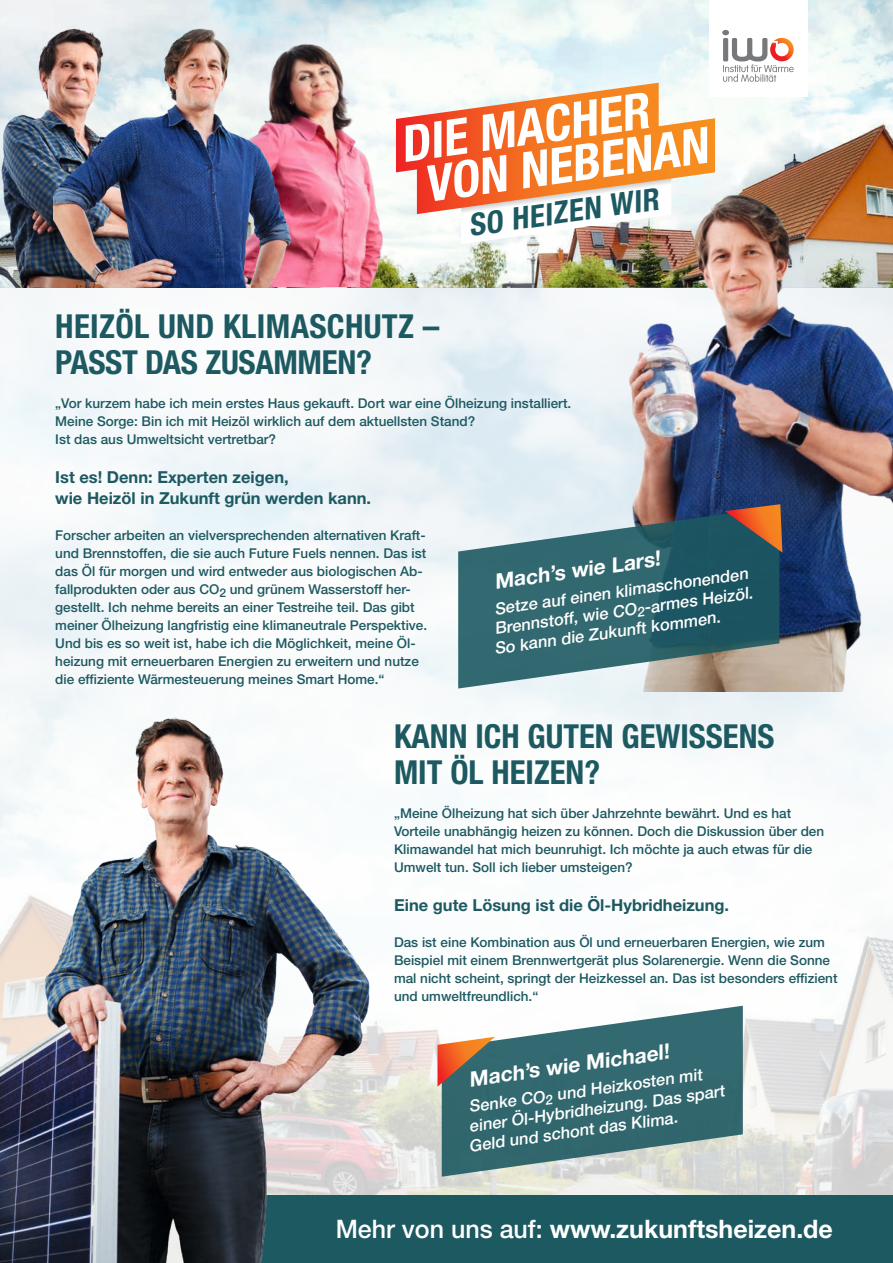
<style>
.page{position:relative;width:893px;height:1263px;background:#fff}
.page>*{position:absolute;margin:0;border:0;box-sizing:border-box;transform-origin:0 0}
.t1{font:700 condensed 50.25px/42.8px "Helvetica Neue LT Std";color:#fff}
.t2{font:700 condensed 33.15px/36px "Helvetica Neue LT Std";color:#1d5961}
.t3{font:700 condensed 30.9px "Helvetica Neue LT Std";color:#1d5961}
.t4{font:700 25.5px "Helvetica Neue LT Std";color:#fff}
.t5{font:700 21px "Helvetica Neue LT Std";color:#fff}
.t6{font:500 16.5px/19.5px "Helvetica Neue LT Std";color:#fff}
.t7{font:700 16.5px/21px "Helvetica Neue LT Std";color:#1d5961}
.t8{font:500 13.5px/18px "Helvetica Neue LT Std";color:#1d5961}
.s1{font-weight:500}
</style>
<div class="page">
<img style="left:0;top:0;width:893px;height:1196px">
<div style="left:246px;top:1196px;width:647px;height:67px;background:#1d5961"></div>
<img style="left:0;top:536px;width:446px;height:727px">
<svg style="left:442px;top:1006px;width:301px;height:171px;background:#60898d"></svg>
<svg style="left:437px;top:1037px;width:58px;height:50px;background:#93705a"></svg>
<div style="left:709px;top:0;width:98px;height:97px;background:#fff"></div>
<svg style="left:722px;top:30px;width:72px;height:52px"></svg>
<img style="left:384px;top:14px;width:164px;height:273px">
<img style="left:0;top:5px;width:237px;height:282px">
<img style="left:53px;top:14px;width:331px;height:273px">
<img style="left:612px;top:168px;width:281px;height:524px">
<svg style="left:458px;top:506px;width:321px;height:182px;background:#537b82"></svg>
<svg style="left:725px;top:504px;width:57px;height:49px;background:#835e42"></svg>
<svg style="left:396px;top:83px;width:319px;height:161px"></svg>
<h1 class="t1" style="left:415px;top:120px;width:287px;text-indent:-18px;rotate:-8deg">DIE MACHER<br>VON NEBENAN</h1>
<h3 class="t3" style="left:466px;top:207px;width:193px;rotate:-8deg">SO HEIZEN WIR</h3>
<h2 class="t2" style="left:55px;top:308px;width:385px">HEIZÖL UND KLIMASCHUTZ –<br>PASST DAS ZUSAMMEN?</h2>
<p class="t8" style="left:55px;top:394px;width:517px">„Vor kurzem habe ich mein erstes Haus gekauft. Dort war eine Ölheizung installiert.<br>Meine Sorge: Bin ich mit Heizöl wirklich auf dem aktuellsten Stand?<br>Ist das aus Umweltsicht vertretbar?</p>
<p class="t7" style="left:55px;top:467px;width:317px">Ist es! Denn: Experten zeigen,<br>wie Heizöl in Zukunft grün werden kann.</p>
<p class="t8" style="left:55px;top:526px;width:373px">Forscher arbeiten an vielversprechenden alternativen Kraft&shy;und Brennstoffen, die sie auch Future Fuels nennen. Das ist das Öl für morgen und wird entweder aus biologischen Ab&shy;fallprodukten oder aus CO<sub>2</sub> und grünem Wasserstoff her&shy;gestellt. Ich nehme bereits an einer Testreihe teil. Das gibt meiner Ölheizung langfristig eine klimaneutrale Perspektive.<br>Und bis es so weit ist, habe ich die Möglichkeit, meine Öl&shy;heizung mit erneuerbaren Energien zu erweitern und nutze die effiziente Wärmesteuerung meines Smart Home.“</p>
<h2 class="t2" style="left:394px;top:718px;width:382px">KANN ICH GUTEN GEWISSENS<br>MIT ÖL HEIZEN?</h2>
<p class="t8" style="left:394px;top:804px;width:432px">„Meine Ölheizung hat sich über Jahrzehnte bewährt. Und es hat Vorteile unabhängig heizen zu können. Doch die Diskussion über den Klimawandel hat mich beunruhigt. Ich möchte ja auch etwas für die Umwelt tun. Soll ich lieber umsteigen?</p>
<p class="t7" style="left:394px;top:894px;width:337px">Eine gute Lösung ist die Öl-Hybridheizung.</p>
<p class="t8" style="left:394px;top:933px;width:445px">Das ist eine Kombination aus Öl und erneuerbaren Energien, wie zum Beispiel mit einem Brennwertgerät plus Solarenergie. Wenn die Sonne mal nicht scheint, springt der Heizkessel an. Das ist besonders effizient und umweltfreundlich.“</p>
<h3 class="t5" style="left:493px;top:569px;width:169px;rotate:-8deg">Mach’s wie Lars!</h3>
<p class="t6" style="left:488px;top:600px;width:265px;text-indent:5px;rotate:-8deg">Setze auf einen klimaschonenden<br>Brennstoff, wie CO<sub>2</sub>-armes Heizöl.<br>So kann die Zukunft kommen.</p>
<h3 class="t5" style="left:467px;top:1066px;width:203px;rotate:-8deg">Mach’s wie Michael!</h3>
<p class="t6" style="left:462px;top:1097px;width:262px;text-indent:5px;rotate:-8deg">Senke CO<sub>2</sub> und Heizkosten mit einer Öl-Hybridheizung. Das spart<br>Geld und schont das Klima.</p>
<h3 class="t4" style="left:336px;top:1213px;width:499px"><span class="s1">Mehr von uns auf:</span> www.zukunftsheizen.de</h3>
</div>
